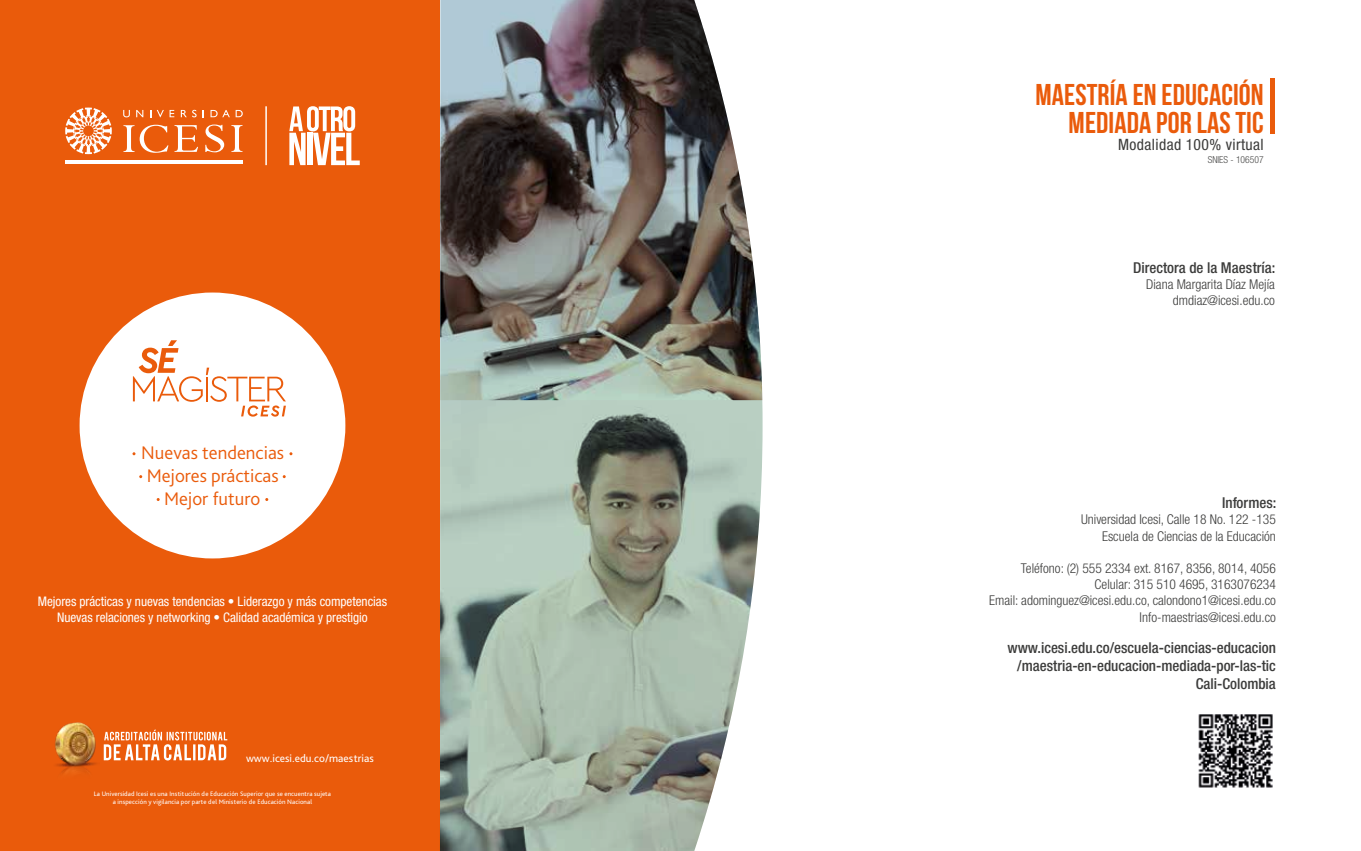
<style>
.page{position:relative;width:1361px;height:851px;background:#fff}
.page>*{position:absolute;margin:0;border:0;box-sizing:border-box;transform-origin:0 0}
.t1{font:30px/27.6px "Bebas Neue";letter-spacing:.005em;color:#ea5b0b;text-align:right}
.t2{font:300 19.05px/22.8px "Bliss Pro";color:#ea5b0b;text-align:center}
.t3{font:condensed 15.6px "Helvetica Neue LT Pro";letter-spacing:.025em;color:#3c3c3b}
.t4{font:500 condensed 15px/18px "Helvetica Neue LT Pro";color:#3c3c3b;text-align:right}
.t5{font:300 condensed 13.5px/16.2px "Helvetica Neue LT Pro";color:#3c3c3b;text-align:right}
.t6{font:condensed 13.2px/15.9px "Helvetica Neue LT Std";letter-spacing:-.005em;color:#fff;text-align:center}
.t7{font:11.25px "Bliss Pro";color:#fff}
.t8{font:300 condensed 9.6px "Helvetica Neue LT Pro";color:#4a4a49}
.t9{font:6.75px/8.1px "Bliss Pro";letter-spacing:.01em;color:#fff;text-align:center}
</style>
<div class="page">
<div style="left:0;top:0;width:440px;height:850px;background:#ea5b0b"></div>
<img style="left:440px;top:0;width:322px;height:850px">
<div style="left:1270px;top:78px;width:5px;height:55px;background:#ea5b0b"></div>
<svg style="left:65px;top:107px;width:47px;height:47px"></svg>
<svg style="left:205px;top:124px;width:19px;height:28px"></svg>
<svg style="left:123px;top:125px;width:45px;height:28px"></svg>
<svg style="left:174px;top:125px;width:24px;height:27px"></svg>
<svg style="left:231px;top:125px;width:11px;height:27px"></svg>
<hr style="left:66px;top:160px;width:177px;height:3px;background:#fff">
<svg style="left:123px;top:110px;width:7px;height:7px"></svg>
<svg style="left:136px;top:110px;width:7px;height:7px"></svg>
<svg style="left:157px;top:110px;width:7px;height:7px"></svg>
<svg style="left:170px;top:110px;width:4px;height:7px"></svg>
<svg style="left:181px;top:110px;width:16px;height:7px"></svg>
<svg style="left:210px;top:110px;width:20px;height:7px"></svg>
<svg style="left:236px;top:110px;width:7px;height:7px"></svg>
<svg style="left:289px;top:106px;width:71px;height:59px"></svg>
<hr style="left:265px;top:106px;width:2px;height:59px;background:#fff">
<img style="left:55px;top:722px;width:42px;height:51px">
<svg style="left:104px;top:729px;width:123px;height:31px"></svg>
<img style="left:1198px;top:714px;width:75px;height:74px">
<div style="left:80px;top:292px;width:265px;height:266px;background:#fff;border-radius:50%"></div>
<svg style="left:133px;top:340px;width:153px;height:76px"></svg>
<h2 class="t2" style="left:141px;top:441px;width:144px">Nuevas tendencias<br>Mejores prácticas<br>Mejor futuro</h2>
<p class="t6" style="left:38px;top:593px;width:351px">Mejores prácticas y nuevas tendencias • Liderazgo y más competencias<br>Nuevas relaciones y networking • Calidad académica y prestigio</p>
<p class="t7" style="left:246px;top:751px;width:129px">www.icesi.edu.co/maestrias</p>
<p class="t9" style="left:94px;top:789px;width:238px">La Universidad Icesi es una Institución de Educación Superior que se encuentra sujeta a inspección y vigilancia por parte del Ministerio de Educación Nacional</p>
<h1 class="t1" style="left:1035px;top:81px;width:230px">MAESTRÍA EN EDUCACIÓN<br>MEDIADA POR LAS TIC</h1>
<p class="t3" style="left:1118px;top:135px;width:147px">Modalidad 100% virtual</p>
<p class="t8" style="left:1207px;top:154px;width:57px">SNIES - 106507</p>
<p class="t4" style="left:1133px;top:258px;width:144px">Directora de la Maestría:</p>
<p class="t5" style="left:1146px;top:276px;width:130px">Diana Margarita Díaz Mejía dmdiaz@icesi.edu.co</p>
<p class="t4" style="left:1222px;top:493px;width:56px">Informes:</p>
<p class="t5" style="left:1081px;top:511px;width:196px">Universidad Icesi, Calle 18 No. 122 -135<br>Escuela de Ciencias de la Educación</p>
<p class="t5" style="left:989px;top:560px;width:288px">Teléfono: (2) 555 2334 ext. 8167, 8356, 8014, 4056<br>Celular: 315 510 4695, 3163076234<br>Email: adominguez@icesi.edu.co, calondono1@icesi.edu.co Info-maestrias@icesi.edu.co</p>
<p class="t4" style="left:1007px;top:638px;width:270px">www.icesi.edu.co/escuela-ciencias-educacion /maestria-en-educacion-mediada-por-las-tic<br>Cali-Colombia</p>
</div>
